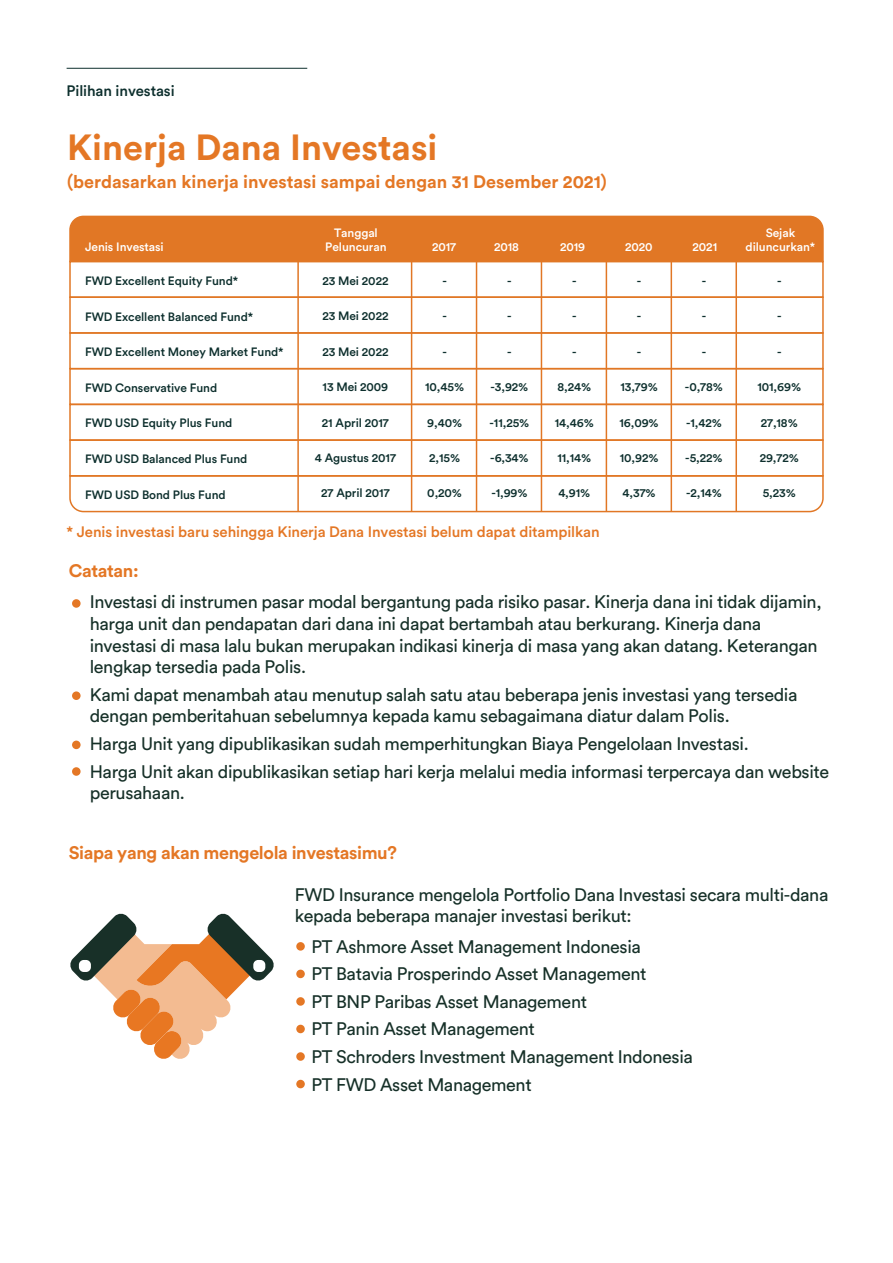
<style>
.page{position:relative;width:893px;height:1263px;background:#fff}
.page>*{position:absolute;margin:0;border:0;box-sizing:border-box;transform-origin:0 0}
.t1{font:700 36px "FWD Circular";color:#e47725}
.t2{font:18px/27.6px "FWD Circular";letter-spacing:-.02em;color:#163028}
.t3{font:700 18px "FWD Circular";color:#e47725}
.t4{font:700 18px "FWD Circular";letter-spacing:-.02em;color:#e47725}
.t5{font:500 15px "FWD Circular";letter-spacing:-.005em;color:#e47725}
.t6{font:500 15px "FWD Circular";letter-spacing:-.005em;color:#0d2f2d}
.t7{font:500 12px "FWD Circular";letter-spacing:-.005em;color:#0d2f2d}
.t8{font:500 12px/14.4px "FWD Circular";letter-spacing:-.005em;color:#fff;text-align:center}
</style>
<div class="page">
<div style="left:69px;top:215px;width:755px;height:46px;background:#e17725"></div>
<div style="left:69px;top:261px;width:755px;height:37px;border:2px solid #e17725"></div>
<div style="left:69px;top:296px;width:755px;height:38px;border:2px solid #e17725"></div>
<div style="left:69px;top:332px;width:755px;height:37px;border:2px solid #e17725"></div>
<div style="left:69px;top:368px;width:755px;height:37px;border:2px solid #e17725"></div>
<div style="left:69px;top:404px;width:755px;height:37px;border:2px solid #e17725"></div>
<div style="left:69px;top:439px;width:755px;height:38px;border:2px solid #e17725"></div>
<svg style="left:69px;top:474px;width:755px;height:39px"></svg>
<hr style="left:297px;top:261px;width:2px;height:251px;background:#e17725">
<hr style="left:476px;top:261px;width:1px;height:251px;background:#e17725">
<hr style="left:411px;top:261px;width:1px;height:251px;background:#e17725">
<hr style="left:541px;top:261px;width:1px;height:251px;background:#e17725">
<hr style="left:606px;top:261px;width:1px;height:251px;background:#e17725">
<hr style="left:671px;top:261px;width:1px;height:251px;background:#e17725">
<hr style="left:735px;top:261px;width:2px;height:251px;background:#e17725">
<hr style="left:67px;top:68px;width:240px;height:1px;background:#0d2f2d">
<div style="left:72px;top:599px;width:9px;height:9px;background:#e47725;border-radius:50%"></div>
<div style="left:296px;top:942px;width:9px;height:9px;background:#e47725;border-radius:50%"></div>
<div style="left:296px;top:970px;width:9px;height:8px;background:#e47725;border-radius:50%"></div>
<div style="left:296px;top:997px;width:9px;height:9px;background:#e47725;border-radius:50%"></div>
<div style="left:296px;top:1025px;width:9px;height:8px;background:#e47725;border-radius:50%"></div>
<div style="left:296px;top:1052px;width:9px;height:9px;background:#e47725;border-radius:50%"></div>
<div style="left:296px;top:1080px;width:9px;height:8px;background:#e47725;border-radius:50%"></div>
<div style="left:72px;top:741px;width:9px;height:8px;background:#e47725;border-radius:50%"></div>
<div style="left:72px;top:767px;width:9px;height:9px;background:#e47725;border-radius:50%"></div>
<div style="left:72px;top:691px;width:9px;height:9px;background:#e47725;border-radius:50%"></div>
<svg style="left:70px;top:913px;width:204px;height:146px"></svg>
<div style="left:79px;top:960px;width:12px;height:12px;background:#fff;border-radius:5px"></div>
<div style="left:253px;top:960px;width:12px;height:12px;background:#fff;border-radius:5px"></div>
<p class="t6" style="left:67px;top:80px;width:110px">Pilihan investasi</p>
<h1 class="t1" style="left:67px;top:123px;width:372px">Kinerja Dana Investasi</h1>
<p class="t3" style="left:67px;top:169px;width:541px">(berdasarkan kinerja investasi sampai dengan 31 Desember 2021)</p>
<p class="t8" style="left:85px;top:239px;width:80px">Jenis Investasi</p>
<p class="t8" style="left:325px;top:225px;width:63px">Tanggal<br>Peluncuran</p>
<p class="t8" style="left:432px;top:239px;width:26px">2017</p>
<p class="t8" style="left:494px;top:239px;width:26px">2018</p>
<p class="t8" style="left:560px;top:239px;width:27px">2019</p>
<p class="t8" style="left:625px;top:239px;width:29px">2020</p>
<p class="t8" style="left:693px;top:239px;width:26px">2021</p>
<p class="t7" style="left:85px;top:272px;width:155px">FWD Excellent Equity Fund*</p>
<p class="t7" style="left:442px;top:272px;width:6px">-</p>
<p class="t7" style="left:442px;top:308px;width:6px">-</p>
<p class="t7" style="left:442px;top:343px;width:6px">-</p>
<p class="t7" style="left:425px;top:379px;width:40px">10,45%</p>
<p class="t7" style="left:427px;top:414px;width:36px">9,40%</p>
<p class="t7" style="left:429px;top:449px;width:32px">2,15%</p>
<p class="t7" style="left:427px;top:485px;width:36px">0,20%</p>
<p class="t7" style="left:322px;top:272px;width:68px">23 Mei 2022</p>
<p class="t7" style="left:322px;top:308px;width:68px">23 Mei 2022</p>
<p class="t7" style="left:322px;top:343px;width:68px">23 Mei 2022</p>
<p class="t7" style="left:323px;top:379px;width:67px">13 Mei 2009</p>
<p class="t7" style="left:322px;top:414px;width:68px">21 April 2017</p>
<p class="t7" style="left:315px;top:449px;width:83px">4 Agustus 2017</p>
<p class="t7" style="left:321px;top:485px;width:70px">27 April 2017</p>
<p class="t7" style="left:85px;top:308px;width:170px">FWD Excellent Balanced Fund*</p>
<p class="t7" style="left:85px;top:344px;width:200px">FWD Excellent Money Market Fund*</p>
<p class="t7" style="left:85px;top:380px;width:134px">FWD Conservative Fund</p>
<p class="t7" style="left:85px;top:415px;width:149px">FWD USD Equity Plus Fund</p>
<p class="t7" style="left:85px;top:450px;width:164px">FWD USD Balanced Plus Fund</p>
<p class="t7" style="left:85px;top:486px;width:142px">FWD USD Bond Plus Fund</p>
<p class="t7" style="left:507px;top:272px;width:6px">-</p>
<p class="t7" style="left:507px;top:308px;width:6px">-</p>
<p class="t7" style="left:507px;top:343px;width:6px">-</p>
<p class="t7" style="left:491px;top:379px;width:39px">-3,92%</p>
<p class="t7" style="left:490px;top:414px;width:41px">-11,25%</p>
<p class="t7" style="left:490px;top:449px;width:40px">-6,34%</p>
<p class="t7" style="left:491px;top:485px;width:38px">-1,99%</p>
<p class="t7" style="left:572px;top:272px;width:6px">-</p>
<p class="t7" style="left:572px;top:308px;width:6px">-</p>
<p class="t7" style="left:572px;top:343px;width:6px">-</p>
<p class="t7" style="left:557px;top:379px;width:35px">8,24%</p>
<p class="t7" style="left:555px;top:414px;width:40px">14,46%</p>
<p class="t7" style="left:557px;top:449px;width:35px">11,14%</p>
<p class="t7" style="left:558px;top:485px;width:33px">4,91%</p>
<p class="t5" style="left:67px;top:522px;width:535px">* Jenis investasi baru sehingga Kinerja Dana Investasi belum dapat ditampilkan</p>
<p class="t4" style="left:69px;top:558px;width:71px">Catatan:</p>
<p class="t7" style="left:637px;top:272px;width:6px">-</p>
<p class="t7" style="left:637px;top:308px;width:6px">-</p>
<p class="t7" style="left:637px;top:343px;width:6px">-</p>
<p class="t7" style="left:620px;top:379px;width:39px">13,79%</p>
<p class="t7" style="left:619px;top:414px;width:41px">16,09%</p>
<p class="t7" style="left:620px;top:449px;width:40px">10,92%</p>
<p class="t7" style="left:623px;top:485px;width:34px">4,37%</p>
<p class="t7" style="left:702px;top:272px;width:6px">-</p>
<p class="t7" style="left:702px;top:308px;width:6px">-</p>
<p class="t7" style="left:702px;top:343px;width:6px">-</p>
<p class="t7" style="left:685px;top:379px;width:39px">-0,78%</p>
<p class="t7" style="left:686px;top:414px;width:37px">-1,42%</p>
<p class="t7" style="left:685px;top:449px;width:39px">-5,22%</p>
<p class="t7" style="left:686px;top:485px;width:37px">-2,14%</p>
<p class="t8" style="left:746px;top:225px;width:71px">Sejak diluncurkan*</p>
<p class="t7" style="left:777px;top:272px;width:6px">-</p>
<p class="t7" style="left:777px;top:308px;width:6px">-</p>
<p class="t7" style="left:777px;top:343px;width:6px">-</p>
<p class="t7" style="left:757px;top:379px;width:45px">101,69%</p>
<p class="t7" style="left:761px;top:414px;width:38px">27,18%</p>
<p class="t7" style="left:760px;top:449px;width:41px">29,72%</p>
<p class="t7" style="left:763px;top:485px;width:35px">5,23%</p>
<p class="t2" style="left:90px;top:590px;width:733px;line-height:21.6px">Investasi di instrumen pasar modal bergantung pada risiko pasar. Kinerja dana ini tidak dijamin, harga unit dan pendapatan dari dana ini dapat bertambah atau berkurang. Kinerja dana investasi di masa lalu bukan merupakan indikasi kinerja di masa yang akan datang. Keterangan lengkap tersedia pada Polis.</p>
<p class="t2" style="left:90px;top:683px;width:709px;line-height:21.6px">Kami dapat menambah atau menutup salah satu atau beberapa jenis investasi yang tersedia dengan pemberitahuan sebelumnya kepada kamu sebagaimana diatur dalam Polis.</p>
<p class="t2" style="left:90px;top:729px;width:741px">Harga Unit yang dipublikasikan sudah memperhitungkan Biaya Pengelolaan Investasi.<br>Harga Unit akan dipublikasikan setiap hari kerja melalui media informasi terpercaya dan website</p>
<p class="t2" style="left:90px;top:778px;width:97px">perusahaan.</p>
<p class="t4" style="left:69px;top:840px;width:330px">Siapa yang akan mengelola investasimu?</p>
<p class="t2" style="left:295px;top:883px;width:535px;line-height:21.6px">FWD Insurance mengelola Portfolio Dana Investasi secara multi-dana kepada beberapa manajer investasi berikut:</p>
<p class="t2" style="left:311px;top:932px;width:383px">PT Ashmore Asset Management Indonesia<br>PT Batavia Prosperindo Asset Management<br>PT BNP Paribas Asset Management<br>PT Panin Asset Management<br>PT Schroders Investment Management Indonesia PT FWD Asset Management</p>
</div>
